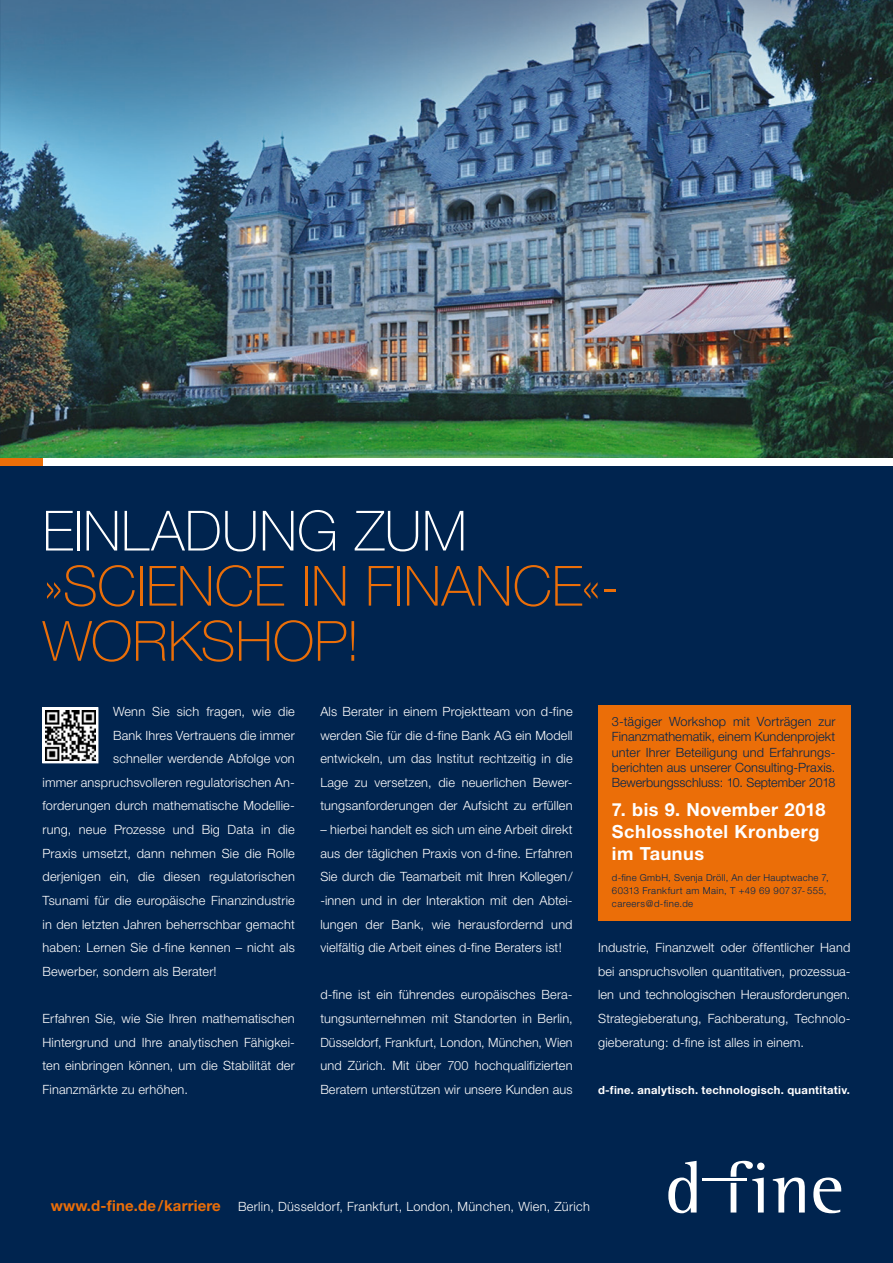
<style>
.page{position:relative;width:893px;height:1263px;background:#00244f}
.page>*{position:absolute;margin:0;border:0;box-sizing:border-box;transform-origin:0 0}
.t1{font:100 55.5px/55.1px "Helvetica Neue";color:#eb6e08}
.t2{font:100 55.5px "Helvetica Neue";letter-spacing:.005em;color:#fff}
.t3{font:700 18.15px/21.8px "Helvetica Neue";letter-spacing:.025em;color:#fff}
.t4{font:300 12.75px/23.7px "Helvetica Neue";letter-spacing:.015em;color:#fff;text-align:justify}
.t5{font:300 12.75px/15.3px "Helvetica Neue";color:#00244f;text-align:justify}
.t6{font:700 11.25px "Helvetica Neue";letter-spacing:.025em;color:#fff}
.t7{font:300 9.6px/12.8px "Helvetica Neue";letter-spacing:.035em;color:#00244f}
.s1{font-weight:700;font-size:15px;color:#eb6e08}
</style>
<div class="page">
<img style="left:0;top:0;width:893px;height:458px">
<div style="left:0;top:458px;width:893px;height:8px;background:#fff"></div>
<div style="left:0;top:458px;width:43px;height:8px;background:#eb6e08"></div>
<svg style="left:668px;top:1161px;width:29px;height:52px"></svg>
<hr style="left:702px;top:1179px;width:44px;height:2px;background:#fff">
<svg style="left:773px;top:1177px;width:68px;height:36px"></svg>
<svg style="left:731px;top:1161px;width:33px;height:51px"></svg>
<div style="left:757px;top:1162px;width:8px;height:8px;background:#fff;border-radius:50%"></div>
<svg style="left:45px;top:709px;width:51px;height:52px"></svg>
<img style="left:46px;top:710px;width:49px;height:50px">
<div style="left:43px;top:707px;width:55px;height:56px;border:1px solid #fff"></div>
<div style="left:598px;top:705px;width:252px;height:216px;background:#eb6e08"></div>
<h1 class="t2" style="left:43px;top:500px;width:426px">EINLADUNG ZUM</h1>
<h1 class="t1" style="left:43px;top:559px;width:578px">»SCIENCE IN FINANCE«-<br>WORKSHOP!</h1>
<p class="t4" style="left:113px;top:699px;width:183px">Wenn Sie sich fragen, wie die</p>
<p class="t4" style="left:113px;top:723px;width:183px">Bank Ihres Vertrauens die immer</p>
<p class="t4" style="left:113px;top:746px;width:183px">schneller werdende Abfolge von</p>
<p class="t4" style="left:43px;top:770px;width:254px">immer anspruchsvolleren regulatorischen An-</p>
<p class="t4" style="left:43px;top:794px;width:254px">forderungen durch mathematische Modellie-</p>
<p class="t4" style="left:43px;top:817px;width:254px">rung, neue Prozesse und Big Data in die</p>
<p class="t4" style="left:43px;top:841px;width:254px">Praxis umsetzt, dann nehmen Sie die Rolle</p>
<p class="t4" style="left:43px;top:865px;width:254px">derjenigen ein, die diesen regulatorischen</p>
<p class="t4" style="left:43px;top:888px;width:254px">Tsunami für die europäische Finanzindustrie</p>
<p class="t4" style="left:43px;top:912px;width:254px">in den letzten Jahren beherrschbar gemacht</p>
<p class="t4" style="left:43px;top:935px;width:254px">haben: Lernen Sie d-fine kennen – nicht als</p>
<p class="t4" style="left:43px;top:959px;width:175px">Bewerber, sondern als Berater!</p>
<p class="t4" style="left:43px;top:1006px;width:254px">Erfahren Sie, wie Sie Ihren mathematischen Hintergrund und Ihre analytischen Fähigkei&shy;ten einbringen können, um die Stabilität der Finanzmärkte zu erhöhen.</p>
<p class="t4" style="left:320px;top:699px;width:254px">Als Berater in einem Projektteam von d-fine werden Sie für die d-fine Bank AG ein Modell entwickeln, um das Institut rechtzeitig in die Lage zu versetzen, die neuerlichen Bewer&shy;tungsanforderungen der Aufsicht zu erfüllen</p>
<p class="t4" style="left:320px;top:817px;width:254px">– hierbei handelt es sich um eine Arbeit direkt aus der täglichen Praxis von d-fine. Erfahren Sie durch die Teamarbeit mit Ihren Kollegen/ -innen und in der Interaktion mit den Abtei&shy;lungen der Bank, wie herausfordernd und vielfältig die Arbeit eines d-fine Beraters ist!</p>
<p class="t4" style="left:320px;top:983px;width:254px">d-fine ist ein führendes europäisches Bera&shy;tungsunternehmen mit Standorten in Berlin, Düsseldorf, Frankfurt, London, München, Wien und Zürich. Mit über 700 hochqualifizierten Beratern unterstützen wir unsere Kunden aus</p>
<p class="t5" style="left:612px;top:713px;width:225px">3-tägiger Workshop mit Vorträgen zur Finanzmathematik, einem Kundenprojekt unter Ihrer Beteiligung und Erfahrungs&shy;berichten aus unserer Consulting-Praxis.<br>Bewerbungsschluss: 10. September 2018</p>
<h2 class="t3" style="left:612px;top:798px;width:215px">7. bis 9. November 2018<br>Schlosshotel Kronberg im Taunus</h2>
<p class="t7" style="left:612px;top:871px;width:218px">d-fine GmbH, Svenja Dröll, An der Hauptwache 7,<br>60313 Frankfurt am Main, T +49 69 907 37- 555, careers@d-fine.de</p>
<p class="t4" style="left:598px;top:935px;width:254px">Industrie, Finanzwelt oder öffentlicher Hand bei anspruchsvollen quantitativen, prozessua&shy;len und technologischen Herausforderungen.<br>Strategieberatung, Fachberatung, Technolo&shy;gieberatung: d-fine ist alles in einem.</p>
<p class="t6" style="left:598px;top:1083px;width:253px">d-fine. analytisch. technologisch. quantitativ.</p>
<p class="t4" style="left:51px;top:1194px;width:541px"><span class="s1">www.d-fine.de/karriere</span> Berlin, Düsseldorf, Frankfurt, London, München, Wien, Zürich</p>
</div>
